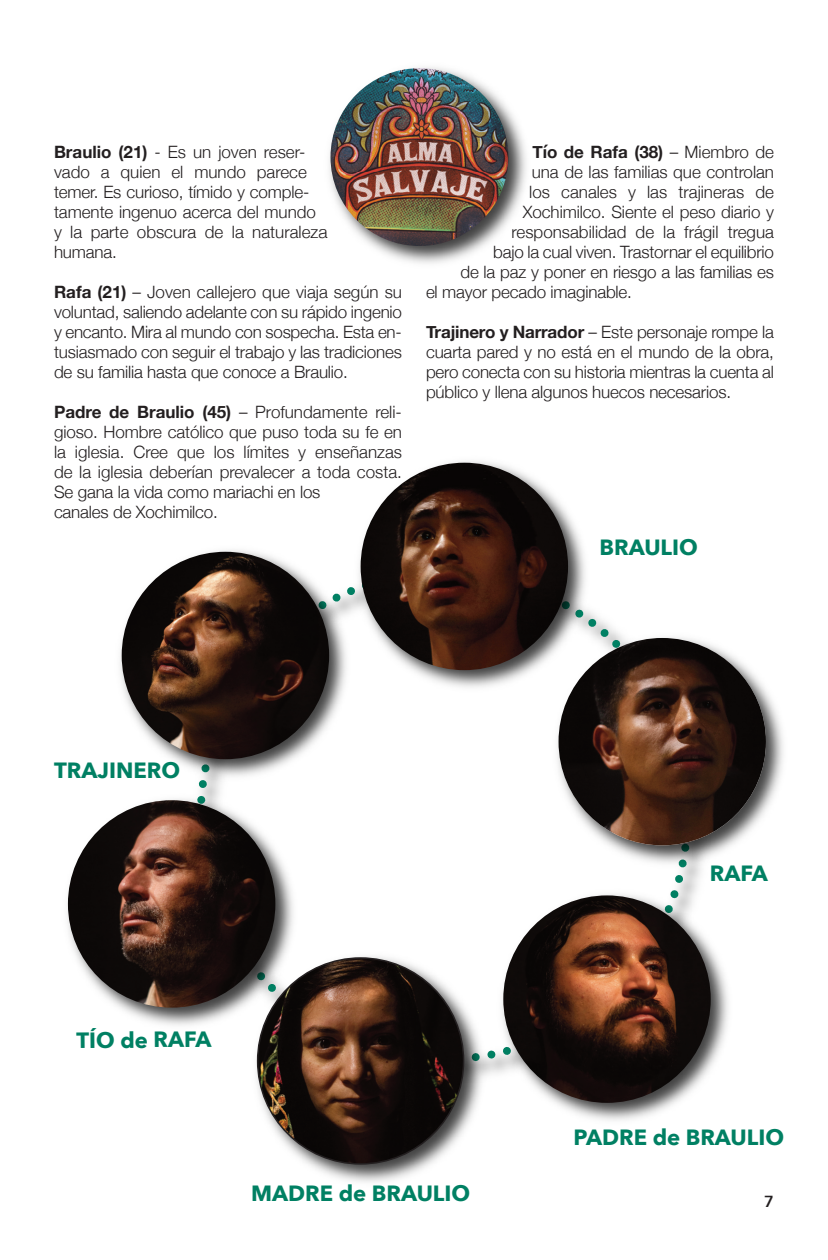
<style>
.page{position:relative;width:828px;height:1260px;background:#fff}
.page>*{position:absolute;margin:0;border:0;box-sizing:border-box;transform-origin:0 0}
.t1{font:700 22px "Avenir Next";color:#008063}
.t2{font:300 17px/20px "Helvetica Neue";letter-spacing:-.01em;color:#231f20;text-align:justify}
.t3{font:700 17px "Helvetica Neue";color:#231f20}
.t4{font:600 16px "Avenir Next";color:#231f20}
.s1{font-weight:700}
.s2{font-weight:300}
</style>
<div class="page">
<img style="left:67px;top:791px;width:226px;height:235px">
<img style="left:68px;top:800px;width:207px;height:208px;border-radius:50%">
<img style="left:557px;top:629px;width:226px;height:242px">
<img style="left:559px;top:638px;width:207px;height:207px;border-radius:50%">
<img style="left:495px;top:887px;width:233px;height:234px">
<img style="left:503px;top:895px;width:208px;height:208px;border-radius:50%">
<img style="left:248px;top:948px;width:242px;height:234px">
<svg style="left:257px;top:957px;width:207px;height:208px;background:#54463e"></svg>
<img style="left:120px;top:550px;width:232px;height:235px">
<img style="left:122px;top:552px;width:207px;height:207px;border-radius:50%">
<img style="left:352px;top:461px;width:242px;height:235px">
<img style="left:361px;top:463px;width:207px;height:207px;border-radius:50%">
<img style="left:329px;top:67px;width:197px;height:197px">
<img style="left:331px;top:68px;width:177px;height:178px;border-radius:50%">
<p class="t2" style="left:54px;top:142px;width:275px;text-align:left"><span class="s1">Braulio (21)</span> - es un joven reser&shy;vado a quien el mundo parece temer. es curioso, tímido y comple&shy;tamente ingenuo acerca del mundo y la parte obscura de la naturaleza humana.</p>
<p class="t2" style="left:54px;top:282px;width:350px"><span class="s1">Rafa (21)</span> – Joven callejero que viaja según su voluntad, saliendo adelante con su rápido ingenio y encanto. Mira al mundo con sospecha. esta en&shy;tusiasmado con seguir el trabajo y las tradiciones de su familia hasta que conoce a Braulio.</p>
<p class="t2" style="left:54px;top:402px;width:350px"><span class="s1">Padre de Braulio (45)</span> – Profundamente reli&shy;gioso. Hombre católico que puso toda su fe en la iglesia. cree que los límites y enseñanzas de la iglesia deberían prevalecer a toda costa.</p>
<p class="t2" style="left:54px;top:482px;width:268px">se gana la vida como mariachi en los canales de Xochimilco.</p>
<p class="t3" style="left:532px;top:142px;width:243px">Tío de Rafa (38) <span class="s2">– Miembro de</span></p>
<p class="t2" style="left:532px;top:162px;width:244px">una de las familias que controlan</p>
<p class="t2" style="left:529px;top:182px;width:246px">los canales y las trajineras de</p>
<p class="t2" style="left:523px;top:202px;width:253px">Xochimilco. siente el peso diario y</p>
<p class="t2" style="left:512px;top:222px;width:264px">responsabilidad de la frágil tregua</p>
<p class="t2" style="left:493px;top:242px;width:282px">bajo la cual viven. trastornar el equilibrio</p>
<p class="t2" style="left:460px;top:262px;width:315px">de la paz y poner en riesgo a las familias es</p>
<p class="t2" style="left:426px;top:282px;width:207px">el mayor pecado imaginable.</p>
<p class="t2" style="left:426px;top:322px;width:350px"><span class="s1">Trajinero y Narrador</span> – este personaje rompe la cuarta pared y no está en el mundo de la obra, pero conecta con su historia mientras la cuenta al público y llena algunos huecos necesarios.</p>
<p class="t1" style="left:599px;top:533px;width:100px">BRAULIO</p>
<p class="t1" style="left:54px;top:756px;width:128px">TRAJINERO</p>
<p class="t1" style="left:76px;top:1026px;width:137px">TÍO de RAFA</p>
<p class="t1" style="left:710px;top:859px;width:60px">RAFA</p>
<p class="t1" style="left:573px;top:1123px;width:212px">PADRE de BRAULIO</p>
<p class="t1" style="left:251px;top:1179px;width:220px">MADRE de BRAULIO</p>
<p class="t4" style="left:764px;top:1191px;width:11px">7</p>
</div>
